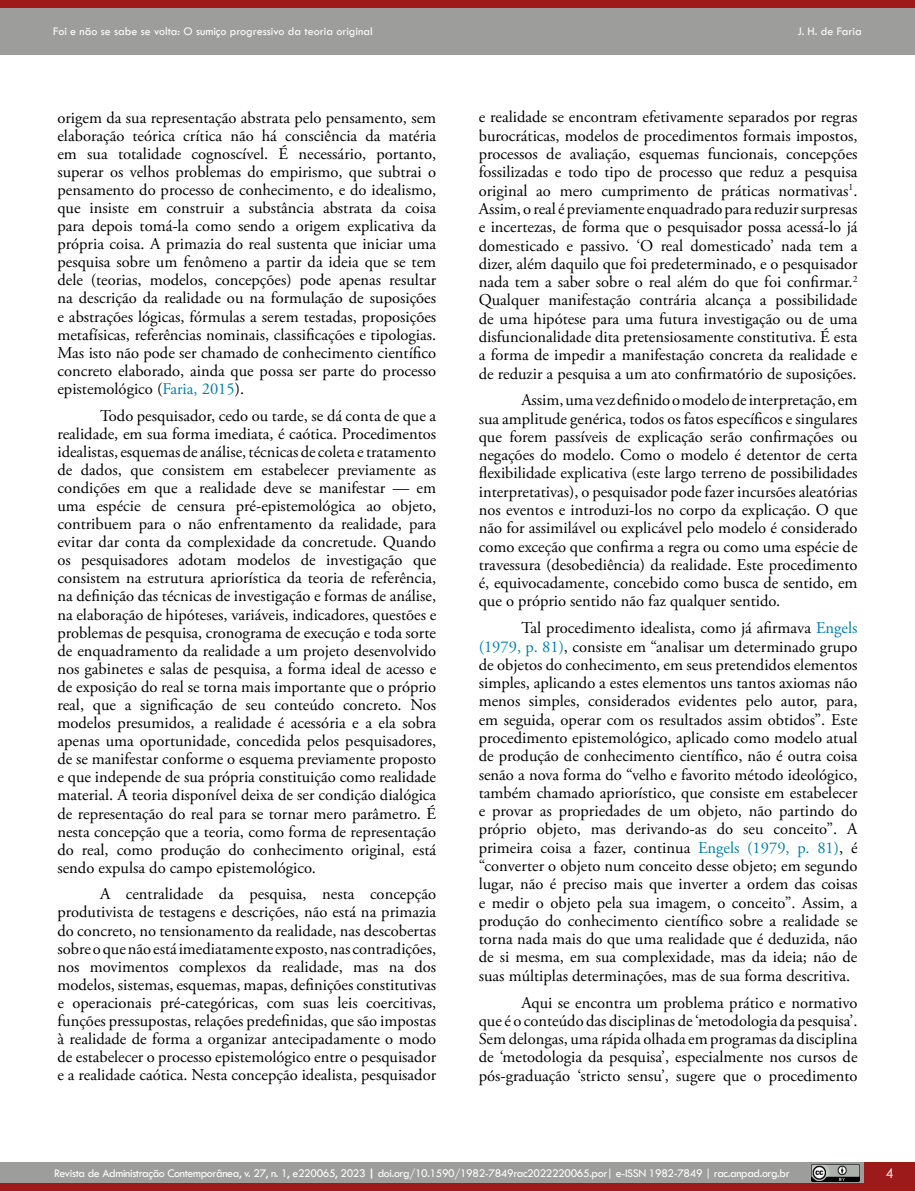
<style>
.page{position:relative;width:915px;height:1191px;background:#fff}
.page>*{position:absolute;margin:0;border:0;box-sizing:border-box;transform-origin:0 0}
.t1{font:16.5px/18.1px "Adobe Garamond Pro";color:#000;text-align:justify}
.t2{font:13.5px "Century Gothic";color:#fff}
.t3{font:12px "Tw Cen";letter-spacing:-.03em;color:#fff}
.t4{font:12px "Tw Cen";color:#fff}
.s1{color:#0080ad}
.s2{font-weight:700}
</style>
<div class="page">
<div style="left:863px;top:1162px;width:51px;height:21px;background:#9d1a1a"></div>
<div style="left:0;top:0;width:914px;height:54px;background:#9d9d9c"></div>
<div style="left:0;top:0;width:914px;height:7px;background:#9d1a18"></div>
<div style="left:0;top:1162px;width:863px;height:21px;background:#9d9d9c"></div>
<div style="left:0;top:1183px;width:914px;height:8px;background:#9d1a18"></div>
<svg style="left:914px;top:1162px;width:1px;height:29px"></svg>
<img style="left:811px;top:1164px;width:48px;height:17px">
<p class="t4" style="left:53px;top:24px;width:321px">Foi e não se sabe se volta: O sumiço progressivo da teoria original</p>
<p class="t3" style="left:797px;top:24px;width:66px">J. H. de Faria</p>
<p class="t1" style="left:57px;top:109px;width:380px">origem da sua representação abstrata pelo pensamento, sem elaboração teórica crítica não há consciência da matéria em sua totalidade cognoscível. É necessário, portanto, superar os velhos problemas do empirismo, que subtrai o pensamento do processo de conhecimento, e do idealismo, que insiste em construir a substância abstrata da coisa para depois tomá-la como sendo a origem explicativa da própria coisa. A primazia do real sustenta que iniciar uma pesquisa sobre um fenômeno a partir da ideia que se tem dele (teorias, modelos, concepções) pode apenas resultar na descrição da realidade ou na formulação de suposições e abstrações lógicas, fórmulas a serem testadas, proposições metafísicas, referências nominais, classificações e tipologias.<br>Mas isto não pode ser chamado de conhecimento científico concreto elaborado, ainda que possa ser parte do processo epistemológico (<span class="s1">Faria, 2015</span>).</p>
<p class="t1" style="left:57px;top:407px;width:380px;text-indent:43px">Todo pesquisador, cedo ou tarde, se dá conta de que a realidade, em sua forma imediata, é caótica. Procedimentos idealistas, esquemas de análise, técnicas de coleta e tratamento de dados, que consistem em estabelecer previamente as condições em que a realidade deve se manifestar — em uma espécie de censura pré-epistemológica ao objeto, contribuem para o não enfrentamento da realidade, para evitar dar conta da complexidade da concretude. Quando os pesquisadores adotam modelos de investigação que consistem na estrutura apriorística da teoria de referência, na definição das técnicas de investigação e formas de análise, na elaboração de hipóteses, variáveis, indicadores, questões e problemas de pesquisa, cronograma de execução e toda sorte de enquadramento da realidade a um projeto desenvolvido nos gabinetes e salas de pesquisa, a forma ideal de acesso e de exposição do real se torna mais importante que o próprio real, que a significação de seu conteúdo concreto. Nos modelos presumidos, a realidade é acessória e a ela sobra apenas uma oportunidade, concedida pelos pesquisadores, de se manifestar conforme o esquema previamente proposto e que independe de sua própria constituição como realidade material. A teoria disponível deixa de ser condição dialógica de representação do real para se tornar mero parâmetro. É nesta concepção que a teoria, como forma de representação do real, como produção do conhecimento original, está sendo expulsa do campo epistemológico.</p>
<p class="t1" style="left:57px;top:885px;width:380px;text-indent:43px">A centralidade da pesquisa, nesta concepção produtivista de testagens e descrições, não está na primazia do concreto, no tensionamento da realidade, nas descobertas sobre o que não está imediatamente exposto, nas contradições, nos movimentos complexos da realidade, mas na dos modelos, sistemas, esquemas, mapas, definições constitutivas e operacionais pré-categóricas, com suas leis coercitivas, funções pressupostas, relações predefinidas, que são impostas à realidade de forma a organizar antecipadamente o modo de estabelecer o processo epistemológico entre o pesquisador e a realidade caótica. Nesta concepção idealista, pesquisador</p>
<p class="t1" style="left:478px;top:109px;width:380px">e realidade se encontram efetivamente separados por regras burocráticas, modelos de procedimentos formais impostos, processos de avaliação, esquemas funcionais, concepções fossilizadas e todo tipo de processo que reduz a pesquisa original ao mero cumprimento de práticas normativas<sup>1</sup>.<br>Assim, o real é previamente enquadrado para reduzir surpresas e incertezas, de forma que o pesquisador possa acessá-lo já domesticado e passivo. ‘O real domesticado’ nada tem a dizer, além daquilo que foi predeterminado, e o pesquisador nada tem a saber sobre o real além do que foi confirmar.<sup>2<br></sup>Qualquer manifestação contrária alcança a possibilidade de uma hipótese para uma futura investigação ou de uma disfuncionalidade dita pretensiosamente constitutiva. É esta a forma de impedir a manifestação concreta da realidade e de reduzir a pesquisa a um ato confirmatório de suposições.</p>
<p class="t1" style="left:478px;top:391px;width:380px;text-indent:43px">Assim, uma vez definido o modelo de interpretação, em sua amplitude genérica, todos os fatos específicos e singulares que forem passíveis de explicação serão confirmações ou negações do modelo. Como o modelo é detentor de certa flexibilidade explicativa (este largo terreno de possibilidades interpretativas), o pesquisador pode fazer incursões aleatórias nos eventos e introduzi-los no corpo da explicação. O que não for assimilável ou explicável pelo modelo é considerado como exceção que confirma a regra ou como uma espécie de travessura (desobediência) da realidade. Este procedimento é, equivocadamente, concebido como busca de sentido, em que o próprio sentido não faz qualquer sentido.</p>
<p class="t1" style="left:478px;top:619px;width:380px;text-indent:43px">Tal procedimento idealista, como já afirmava <span class="s1">Engels (1979, p. 81)</span>, consiste em “analisar um determinado grupo de objetos do conhecimento, em seus pretendidos elementos simples, aplicando a estes elementos uns tantos axiomas não menos simples, considerados evidentes pelo autor, para, em seguida, operar com os resultados assim obtidos”. Este procedimento epistemológico, aplicado como modelo atual de produção de conhecimento científico, não é outra coisa senão a nova forma do “velho e favorito método ideológico, também chamado apriorístico, que consiste em estabelecer e provar as propriedades de um objeto, não partindo do próprio objeto, mas derivando-as do seu conceito”. A primeira coisa a fazer, continua <span class="s1">Engels (1979, p. 81)</span>, é “converter o objeto num conceito desse objeto; em segundo lugar, não é preciso mais que inverter a ordem das coisas e medir o objeto pela sua imagem, o conceito”. Assim, a produção do conhecimento científico sobre a realidade se torna nada mais do que uma realidade que é deduzida, não de si mesma, em sua complexidade, mas da ideia; não de suas múltiplas determinações, mas de sua forma descritiva.</p>
<p class="t1" style="left:478px;top:993px;width:380px;text-indent:43px">Aqui se encontra um problema prático e normativo que é o conteúdo das disciplinas de ‘metodologia da pesquisa’.<br>Sem delongas, uma rápida olhada em programas da disciplina de ‘metodologia da pesquisa’, especialmente nos cursos de pós-graduação ‘stricto sensu’, sugere que o procedimento</p>
<p class="t3" style="left:54px;top:1166px;width:736px">Revista de Administração Contemporânea, v. 27, n. 1, e220065, 2023 <span class="s2">|</span> doi.org/10.1590/1982-7849rac2022220065.por| e-ISSN 1982-7849 | rac.anpad.org.br</p>
<p class="t2" style="left:885px;top:1163px;width:9px">4</p>
</div>
